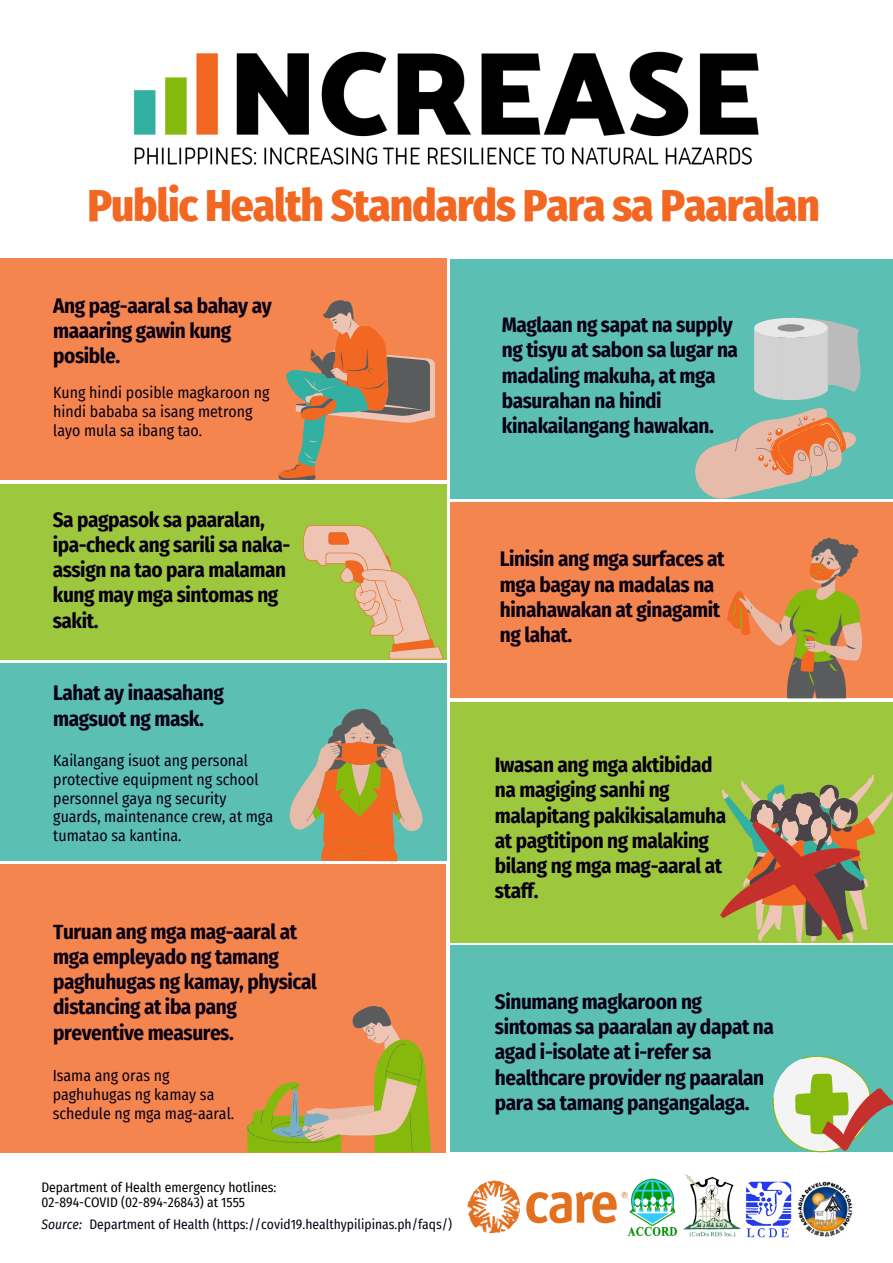
<style>
.page{position:relative;width:893px;height:1263px;background:#fff}
.page>*{position:absolute;margin:0;border:0;box-sizing:border-box;transform-origin:0 0}
.t1{font:800 45px "Fira Sans Condensed";letter-spacing:-.025em;color:#f26722}
.t2{font:700 21px/25.2px "Fira Sans Condensed";letter-spacing:-.02em;color:#090015}
.t3{font:15.75px/18.7px "Fira Sans Condensed";color:#090015}
.t4{font:13.5px "Fira Sans Condensed";color:#090015}
.t5{font:13.5px/15.8px "Fira Sans Condensed";color:#000}
.s1{font-style:italic}
</style>
<div class="page">
<div style="left:0;top:484px;width:447px;height:175px;background:#9dc73d"></div>
<div style="left:450px;top:259px;width:443px;height:239px;background:#5bbfb4"></div>
<div style="left:0;top:864px;width:446px;height:288px;background:#f4854e"></div>
<svg style="left:247px;top:1006px;width:184px;height:146px"></svg>
<div style="left:450px;top:503px;width:443px;height:195px;background:#f4854e"></div>
<div style="left:0;top:663px;width:447px;height:198px;background:#5bbfb4"></div>
<div style="left:450px;top:702px;width:443px;height:240px;background:#9dc73d"></div>
<div style="left:0;top:259px;width:447px;height:221px;background:#f4854e"></div>
<svg style="left:290px;top:709px;width:132px;height:152px"></svg>
<svg style="left:754px;top:317px;width:107px;height:83px;background:#bfcbca"></svg>
<svg style="left:695px;top:408px;width:161px;height:90px"></svg>
<svg style="left:727px;top:538px;width:135px;height:160px"></svg>
<svg style="left:278px;top:300px;width:157px;height:180px"></svg>
<svg style="left:720px;top:775px;width:172px;height:167px"></svg>
<svg style="left:303px;top:525px;width:140px;height:134px"></svg>
<div style="left:450px;top:945px;width:443px;height:207px;background:#5bbfb4"></div>
<svg style="left:772px;top:1055px;width:121px;height:98px"></svg>
<img style="left:133px;top:51px;width:626px;height:114px">
<img style="left:467px;top:1174px;width:386px;height:64px">
<h1 class="t1" style="left:87px;top:179px;width:734px">Public Health Standards Para sa Paaralan</h1>
<p class="t2" style="left:53px;top:293px;width:220px">Ang pag-aaral sa bahay ay maaaring gawin kung posible.</p>
<p class="t3" style="left:53px;top:384px;width:218px">Kung hindi posible magkaroon ng hindi bababa sa isang metrong layo mula sa ibang tao.</p>
<p class="t2" style="left:53px;top:507px;width:239px">Sa pagpasok sa paaralan, ipa-check ang sarili sa naka&shy;assign na tao para malaman kung may mga sintomas ng sakit.</p>
<p class="t2" style="left:53px;top:681px;width:172px">Lahat ay inaasahang magsuot ng mask.</p>
<p class="t3" style="left:53px;top:752px;width:221px">Kailangang isuot ang personal protective equipment ng school personnel gaya ng security guards, maintenance crew, at mga tumatao sa kantina.</p>
<p class="t2" style="left:53px;top:919px;width:265px">Turuan ang mga mag-aaral at mga empleyado ng tamang paghuhugas ng kamay, physical distancing at iba pang preventive measures.</p>
<p class="t3" style="left:53px;top:1067px;width:183px">Isama ang oras ng paghuhugas ng kamay sa schedule ng mga mag-aaral.</p>
<p class="t5" style="left:41px;top:1179px;width:236px">Department of Health emergency hotlines:<br>02-894-COVID (02-894-26843) at 1555</p>
<p class="t4" style="left:41px;top:1216px;width:412px"><span class="s1">Source:</span> Department of Health (https://covid19.healthypilipinas.ph/faqs/)</p>
<p class="t2" style="left:502px;top:313px;width:238px">Maglaan ng sapat na supply ng tisyu at sabon sa lugar na madaling makuha, at mga basurahan na hindi kinakailangang hawakan.</p>
<p class="t2" style="left:500px;top:547px;width:226px">Linisin ang mga surfaces at mga bagay na madalas na hinahawakan at ginagamit ng lahat.</p>
<p class="t2" style="left:495px;top:752px;width:233px">Iwasan ang mga aktibidad na magiging sanhi ng malapitang pakikisalamuha at pagtitipon ng malaking bilang ng mga mag-aaral at staff.</p>
<p class="t2" style="left:495px;top:989px;width:280px">Sinumang magkaroon ng sintomas sa paaralan ay dapat na agad i-isolate at i-refer sa healthcare provider ng paaralan para sa tamang pangangalaga.</p>
</div>
